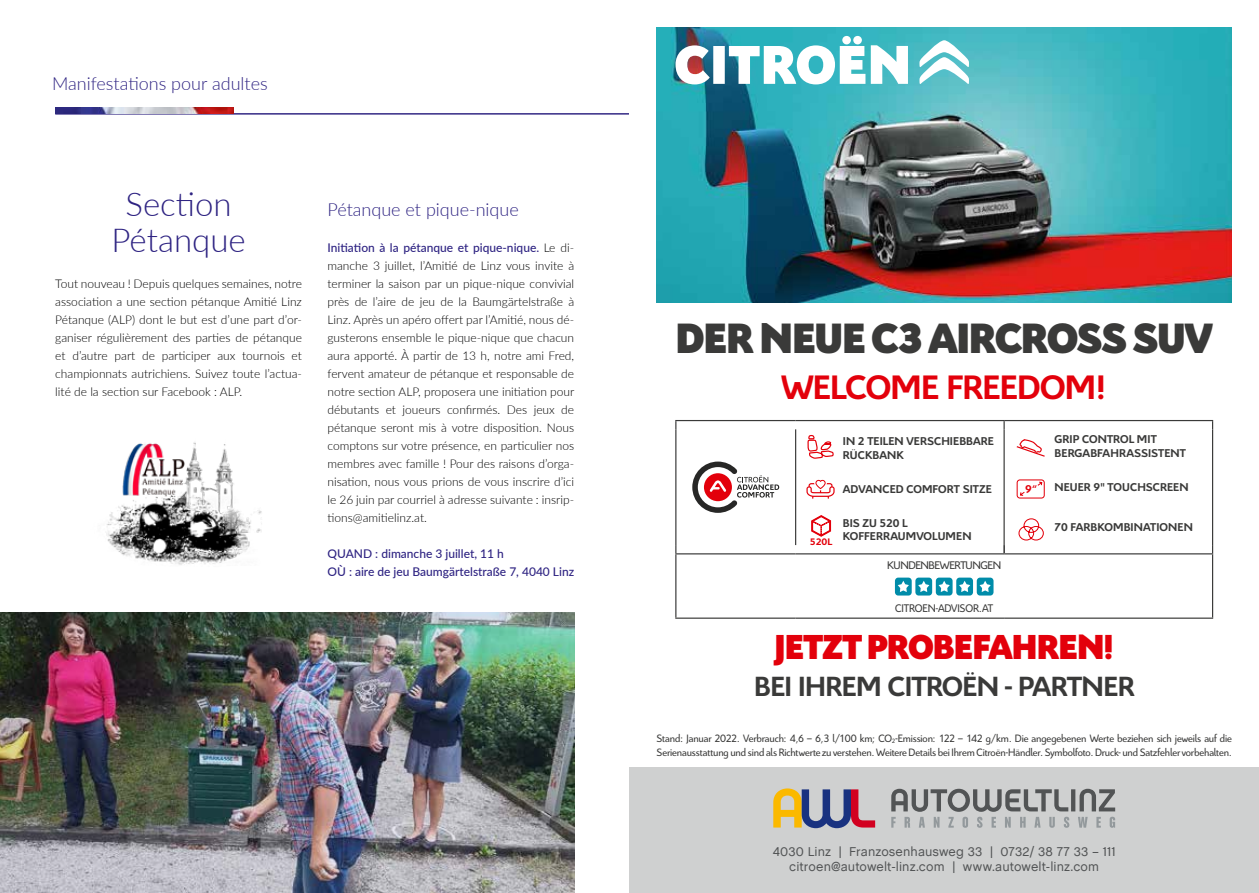
<style>
.page{position:relative;width:1259px;height:893px;background:#fff}
.page>*{position:absolute;margin:0;border:0;box-sizing:border-box;transform-origin:0 0}
.t1{font:900 45.75px "Citroen";letter-spacing:-.045em;color:#3a3a39}
.t2{font:900 37.5px "Citroen";letter-spacing:-.045em;color:#e3000b}
.t3{font:700 36.6px "Citroen";letter-spacing:-.015em;color:#e3000b}
.t4{font:300 33px/36px "Lato";color:#2e2382;text-align:center}
.t5{font:700 30px "Citroen";letter-spacing:-.02em;color:#3a3a39}
.t6{font:300 18px "Lato";color:#2e2382}
.t7{font:12.9px/15.5px "Chalet";letter-spacing:.005em;color:#525455;text-align:center}
.t8{font:700 12.3px/14.4px "Citroen";letter-spacing:.005em;color:#3a3a39}
.t9{font:700 12.15px "Citroen";color:#e3000b}
.t10{font:300 12px/18px "Lato";color:#000;text-align:justify}
.t11{font:500 12px/18px "Lato";color:#2e2382}
.t12{font:12px "Citroen";letter-spacing:-.03em;color:#3a3a39;scale:.95 1}
.t13{font:12px "Citroen";letter-spacing:-.03em;color:#3a3a39}
.t14{font:11.55px/14.2px "Citroen";letter-spacing:-.01em;color:#3a3a39;scale:.96 1}
.t15{font:700 10.2px "Citroen";color:#e3000b;scale:1.05 1}
.s1{font-weight:500;color:#2e2382}
</style>
<div class="page">
<hr style="left:55px;top:113px;width:1072px;height:1px;background:#2e2382">
<svg style="left:55px;top:107px;width:179px;height:7px"></svg>
<img style="left:0;top:612px;width:574px;height:281px">
<div style="left:629px;top:768px;width:630px;height:125px;background:#cfd0d0"></div>
<img style="left:656px;top:27px;width:576px;height:276px">
<hr style="left:675px;top:420px;width:120px;height:1px;background:#3a3a39">
<hr style="left:795px;top:420px;width:209px;height:1px;background:#3a3a39">
<hr style="left:1004px;top:420px;width:209px;height:1px;background:#3a3a39">
<hr style="left:675px;top:429px;width:1px;height:116px;background:#3a3a39">
<hr style="left:1212px;top:429px;width:1px;height:116px;background:#3a3a39">
<hr style="left:675px;top:554px;width:1px;height:64px;background:#3a3a39">
<hr style="left:1212px;top:554px;width:1px;height:64px;background:#3a3a39">
<hr style="left:675px;top:618px;width:120px;height:1px;background:#3a3a39">
<hr style="left:795px;top:618px;width:209px;height:1px;background:#3a3a39">
<hr style="left:1004px;top:618px;width:209px;height:1px;background:#3a3a39">
<hr style="left:1003px;top:429px;width:1px;height:116px;background:#3a3a39">
<hr style="left:795px;top:429px;width:1px;height:116px;background:#3a3a39">
<hr style="left:675px;top:553px;width:120px;height:1px;background:#3a3a39">
<hr style="left:795px;top:553px;width:209px;height:1px;background:#3a3a39">
<hr style="left:1004px;top:553px;width:209px;height:1px;background:#3a3a39">
<svg style="left:692px;top:462px;width:87px;height:51px"></svg>
<svg style="left:895px;top:578px;width:98px;height:17px"></svg>
<svg style="left:811px;top:515px;width:20px;height:22px"></svg>
<svg style="left:1016px;top:439px;width:28px;height:18px"></svg>
<div style="left:1016px;top:479px;width:28px;height:20px;border:1px solid #e3000b;border-radius:3px"></div>
<svg style="left:1020px;top:481px;width:23px;height:15px"></svg>
<svg style="left:1018px;top:518px;width:26px;height:23px"></svg>
<svg style="left:807px;top:435px;width:27px;height:24px"></svg>
<svg style="left:806px;top:480px;width:28px;height:19px"></svg>
<svg style="left:891px;top:789px;width:224px;height:39px"></svg>
<svg style="left:773px;top:788px;width:102px;height:40px"></svg>
<svg style="left:675px;top:36px;width:233px;height:48px"></svg>
<svg style="left:919px;top:40px;width:50px;height:44px"></svg>
<img style="left:106px;top:442px;width:156px;height:123px">
<h3 class="t6" style="left:52px;top:71px;width:217px">Manifestations pour adultes</h3>
<h3 class="t4" style="left:112px;top:185px;width:136px">Section<br>Pétanque</h3>
<p class="t10" style="left:55px;top:274px;width:248px">Tout nouveau ! Depuis quelques semaines, notre association a une section pétanque Amitié Linz Pétanque (ALP) dont le but est d’une part d’or&shy;ganiser régulièrement des parties de pétanque et d’autre part de participer aux tournois et championnats autrichiens. Suivez toute l’actua&shy;lité de la section sur Facebook : ALP.</p>
<h3 class="t6" style="left:327px;top:197px;width:193px">Pétanque et pique-nique</h3>
<p class="t10" style="left:327px;top:238px;width:248px"><span class="s1">Initiation à la pétanque et pique-nique.</span> Le di&shy;manche 3 juillet, l’Amitié de Linz vous invite à terminer la saison par un pique-nique convivial près de l’aire de jeu de la Baumgärtelstraße à Linz. Après un apéro offert par l’Amitié, nous dé&shy;gusterons ensemble le pique-nique que chacun aura apporté. À partir de 13 h, notre ami Fred, fervent amateur de pétanque et responsable de notre section ALP, proposera une initiation pour débutants et joueurs confirmés. Des jeux de pétanque seront mis à votre disposition. Nous comptons sur votre présence, en particulier nos membres avec famille ! Pour des raisons d’orga&shy;nisation, nous vous prions de vous inscrire d’ici le 26 juin par courriel à adresse suivante : insrip&shy;tions@amitielinz.at.</p>
<p class="t11" style="left:327px;top:544px;width:248px">QUAND : dimanche 3 juillet, 11 h<br>OÙ : aire de jeu Baumgärtelstraße 7, 4040 Linz</p>
<h1 class="t1" style="left:675px;top:305px;width:539px">DER NEUE C3 AIRCROSS SUV</h1>
<h3 class="t3" style="left:781px;top:365px;width:327px">WELCOME FREEDOM!</h3>
<p class="t15" style="left:810px;top:535px;width:23px">520L</p>
<p class="t8" style="left:843px;top:433px;width:153px">IN 2 TEILEN VERSCHIEBBARE<br>RÜCKBANK</p>
<p class="t8" style="left:843px;top:482px;width:150px">ADVANCED COMFORT SITZE</p>
<p class="t8" style="left:843px;top:517px;width:130px;line-height:12.6px">BIS ZU 520 L<br>KOFFERRAUMVOLUMEN</p>
<p class="t9" style="left:1025px;top:482px;width:14px">9“</p>
<p class="t8" style="left:1054px;top:431px;width:133px">GRIP CONTROL MIT<br>BERGABFAHRASSISTENT</p>
<p class="t8" style="left:1054px;top:480px;width:135px">NEUER 9" TOUCHSCREEN</p>
<p class="t8" style="left:1054px;top:520px;width:140px">70 FARBKOMBINATIONEN</p>
<p class="t13" style="left:887px;top:558px;width:115px">KUNDENBEWERTUNGEN</p>
<p class="t12" style="left:895px;top:601px;width:105px">CITROEN-ADVISOR.AT</p>
<h2 class="t2" style="left:774px;top:619px;width:341px">JETZT PROBEFAHREN!</h2>
<h3 class="t5" style="left:754px;top:669px;width:382px">BEI IHREM CITROËN - PARTNER</h3>
<p class="t14" style="left:656px;top:731px;width:601px">Stand: Januar 2022. Verbrauch: 4,6 – 6,3 l/100 km; CO<sub>2</sub>-Emission: 122 – 142 g/km. Die angegebenen Werte beziehen sich jeweils auf die<br>Serienausstattung und sind als Richtwerte zu verstehen. Weitere Details bei Ihrem Citroën-Händler. Symbolfoto. Druck- und Satzfehler vorbehalten.</p>
<p class="t7" style="left:772px;top:843px;width:345px">4030 Linz | Franzosenhausweg 33 | 0732/ 38 77 33 – 111 citroen@autowelt-linz.com | www.autowelt-linz.com</p>
</div>
